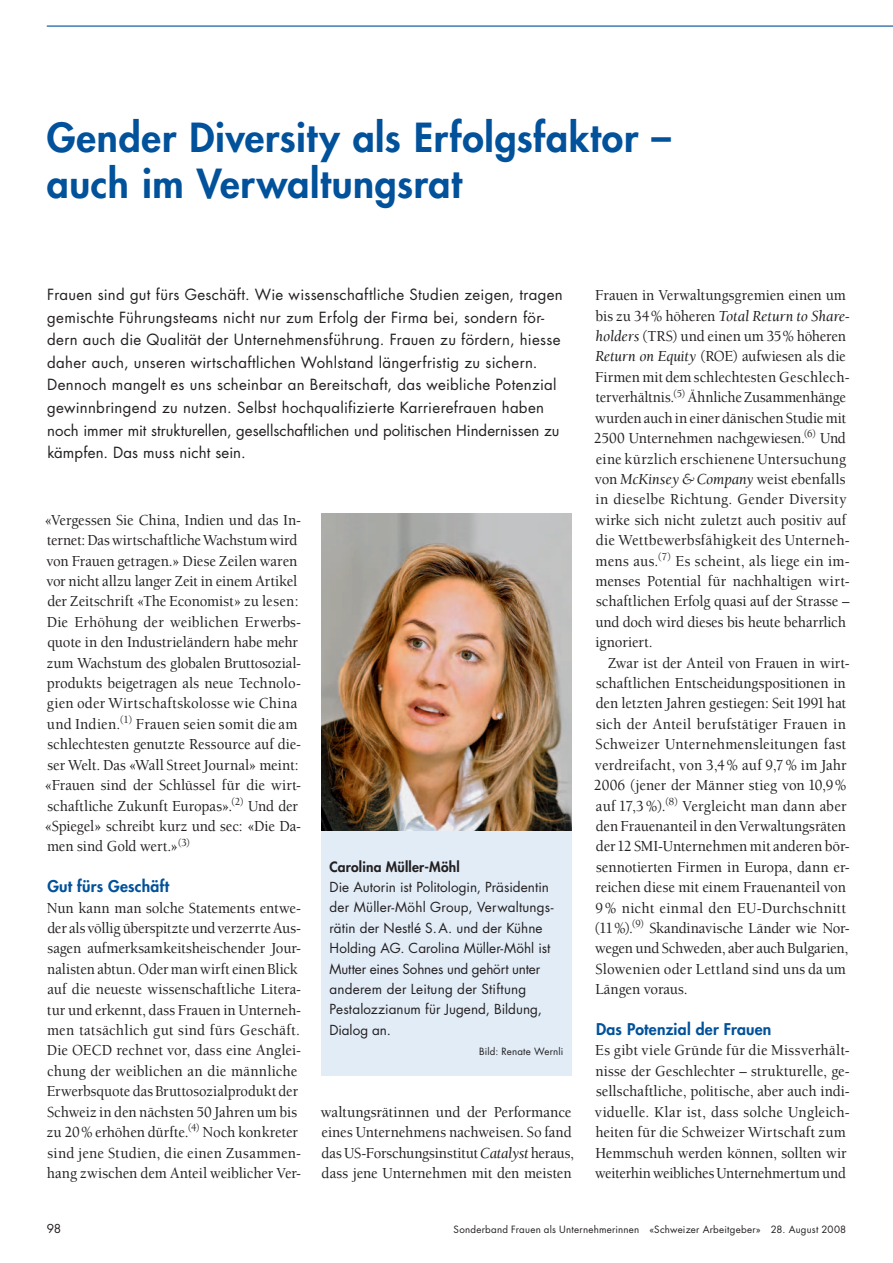
<style>
.page{position:relative;width:893px;height:1263px;background:#fff}
.page>*{position:absolute;margin:0;border:0;box-sizing:border-box;transform-origin:0 0}
.t1{font:800 39px/46.5px "Futura Std";letter-spacing:.015em;color:#01519b}
.t2{font:500 15.75px/20.4px "Berkeley Std";color:#231f20;scale:.94 1}
.t3{font:500 15.75px/20.4px "Berkeley Std";color:#231f20;scale:.95 1}
.t4{font:800 15.75px "Futura Std";letter-spacing:.015em;color:#01519b}
.t5{font:15px/22.5px "Futura Std";letter-spacing:.02em;color:#231f20}
.t6{font:800 13.8px "Futura Std";letter-spacing:.015em;color:#231f20}
.t7{font:13.5px/20.4px "Futura Std";letter-spacing:.005em;color:#231f20}
.t8{font:12px "Futura Std";color:#231f20}
.t9{font:9.75px "Futura Std";letter-spacing:.025em;color:#231f20}
.s1{font-weight:400;font-style:italic}
</style>
<div class="page">
<hr style="left:47px;top:26px;width:846px;height:1px;background:#01519b">
<img style="left:321px;top:513px;width:251px;height:318px">
<div style="left:321px;top:831px;width:251px;height:245px;background:#e1ecf7"></div>
<h1 class="t1" style="left:47px;top:118px;width:626px">Gender Diversity als Erfolgsfaktor – auch im Verwaltungsrat</h1>
<p class="t5" style="left:47px;top:285px;width:517px">Frauen sind gut fürs Geschäft. Wie wissenschaftliche Studien zeigen, tragen gemischte Führungsteams nicht nur zum Erfolg der Firma bei, sondern för&shy;dern auch die Qualität der Unternehmensführung. Frauen zu fördern, hiesse daher auch, unseren wirtschaftlichen Wohlstand längerfristig zu sichern.<br>Dennoch mangelt es uns scheinbar an Bereitschaft, das weibliche Potenzial gewinnbringend zu nutzen. Selbst hochqualifizierte Karrierefrauen haben noch immer mit strukturellen, gesellschaftlichen und politischen Hindernissen zu kämpfen. Das muss nicht sein.</p>
<p class="t2" style="left:45px;top:511px;width:274px">«Vergessen Sie China, Indien und das In&shy;ternet: Das wirtschaftliche Wachstum wird von Frauen getragen.» Diese Zeilen waren vor nicht allzu langer Zeit in einem Artikel der Zeitschrift «The Economist» zu lesen:<br>Die Erhöhung der weiblichen Erwerbs&shy;quote in den Industrieländern habe mehr zum Wachstum des globalen Brutto so zial&shy;produkts beigetragen als neue Technolo&shy;gien oder Wirtschaftskolosse wie China und Indien.<sup>(1)</sup> Frauen seien somit die am schlech testen genutzte Ressource auf die&shy;ser Welt. Das «Wall Street Journal» meint: «Frauen sind der Schlüssel für die wirt&shy;schaftliche Zukunft Europas».<sup>(2)</sup> Und der «Spiegel» schreibt kurz und sec: «Die Da&shy;men sind Gold wert.»<sup>(3)</sup></p>
<p class="t4" style="left:47px;top:879px;width:123px">Gut fürs Geschäft</p>
<p class="t2" style="left:47px;top:898px;width:272px">Nun kann man solche Statements entwe&shy;der als völlig überspitzte und verzerrte Aus&shy;sagen aufmerksamkeitsheischender Jour&shy;nalisten abtun. Oder man wirft einen Blick auf die neueste wissenschaftliche Litera&shy;tur und erkennt, dass Frauen in Unterneh&shy;men tatsächlich gut sind fürs Geschäft.<br>Die OECD rechnet vor, dass eine Anglei&shy;chung der weiblichen an die männliche Erwerbsquote das Bruttosozialprodukt der Schweiz in den nächsten 50 Jahren um bis zu 20 % erhöhen dürfte.<sup>(4)</sup> Noch konkreter sind jene Studien, die einen Zusammen&shy;hang zwischen dem Anteil weiblicher Ver-</p>
<p class="t6" style="left:330px;top:860px;width:132px">Carolina Müller-Möhl</p>
<p class="t7" style="left:330px;top:878px;width:225px">Die Autorin ist Politologin, Präsidentin der Müller-Möhl Group, Verwaltungs&shy;rätin der Nestlé S. A. und der Kühne Holding AG. Carolina Müller-Möhl ist Mutter eines Sohnes und gehört unter anderem der Leitung der Stiftung Pestalozzianum für Jugend, Bildung, Dialog an.</p>
<p class="t9" style="left:479px;top:1047px;width:86px">Bild: Renate Wernli</p>
<p class="t3" style="left:321px;top:1103px;width:268px">waltungsrätinnen und der Performance eines Unternehmens nachweisen. So fand das US-Forschungsinstitut <span class="s1">Catalyst</span> heraus, dass jene Unternehmen mit den meisten</p>
<p class="t2" style="left:594px;top:286px;width:274px">Frauen in Verwaltungsgremien einen um bis zu 34 % höheren <span class="s1">Total Return to Share&shy;holders</span> (TRS) und einen um 35 % höheren <span class="s1">Return on Equity</span> (ROE) aufwiesen als die Firmen mit dem schlechtesten Geschlech&shy;terverhältnis.<sup>(5)</sup> Ähnliche Zusammenhänge wurden auch in einer däni schen Studie mit 2500 Unternehmen nachgewiesen.<sup>(6)</sup> Und eine kürzlich erschienene Untersuchung von <span class="s1">McKin sey &amp; Company</span> weist ebenfalls in dieselbe Richtung. Gen der Diversity wirke sich nicht zuletzt auch positiv auf die Wettbewerbsfähigkeit des Unterneh&shy;mens aus.<sup>(7)</sup> Es scheint, als liege ein im&shy;menses Potential für nachhaltigen wirt&shy;schaftlichen Erfolg quasi auf der Strasse – und doch wird dieses bis heute beharrlich ignoriert.</p>
<p class="t2" style="left:594px;top:654px;width:273px;text-indent:14px">Zwar ist der Anteil von Frauen in wirt&shy;schaftlichen Entscheidungspositionen in den letzten Jahren gestiegen: Seit 1991 hat sich der Anteil berufstätiger Frauen in Schweizer Unternehmensleitungen fast verdreifacht, von 3,4 % auf 9,7 % im Jahr 2006 (jener der Männer stieg von 10,9 % auf 17,3 %).<sup>(8)</sup> Vergleicht man dann aber den Frauenanteil in den Verwaltungsräten der 12 SMI-Unternehmen mit anderen bör&shy;sennotierten Firmen in Europa, dann er&shy;reichen diese mit einem Frauenanteil von 9 % nicht einmal den EU-Durchschnitt (11 %).<sup>(9)</sup> Skandinavische Länder wie Nor&shy;wegen und Schweden, aber auch Bulgarien, Slowenien oder Lettland sind uns da um Längen voraus.</p>
<p class="t4" style="left:596px;top:1022px;width:177px">Das Potenzial der Frauen</p>
<p class="t2" style="left:595px;top:1041px;width:273px">Es gibt viele Gründe für die Missverhält&shy;nisse der Geschlechter – strukturelle, ge&shy;sellschaftliche, politische, aber auch indi&shy;viduelle. Klar ist, dass solche Ungleich&shy;heiten für die Schweizer Wirtschaft zum Hemmschuh werden können, sollten wir weiterhin weibliches Unternehmertum und</p>
<p class="t8" style="left:47px;top:1223px;width:16px">98</p>
<p class="t9" style="left:454px;top:1225px;width:394px">Sonderband Frauen als Unternehmerinnen «Schweizer Arbeitgeber» 28. August 2008</p>
</div>
